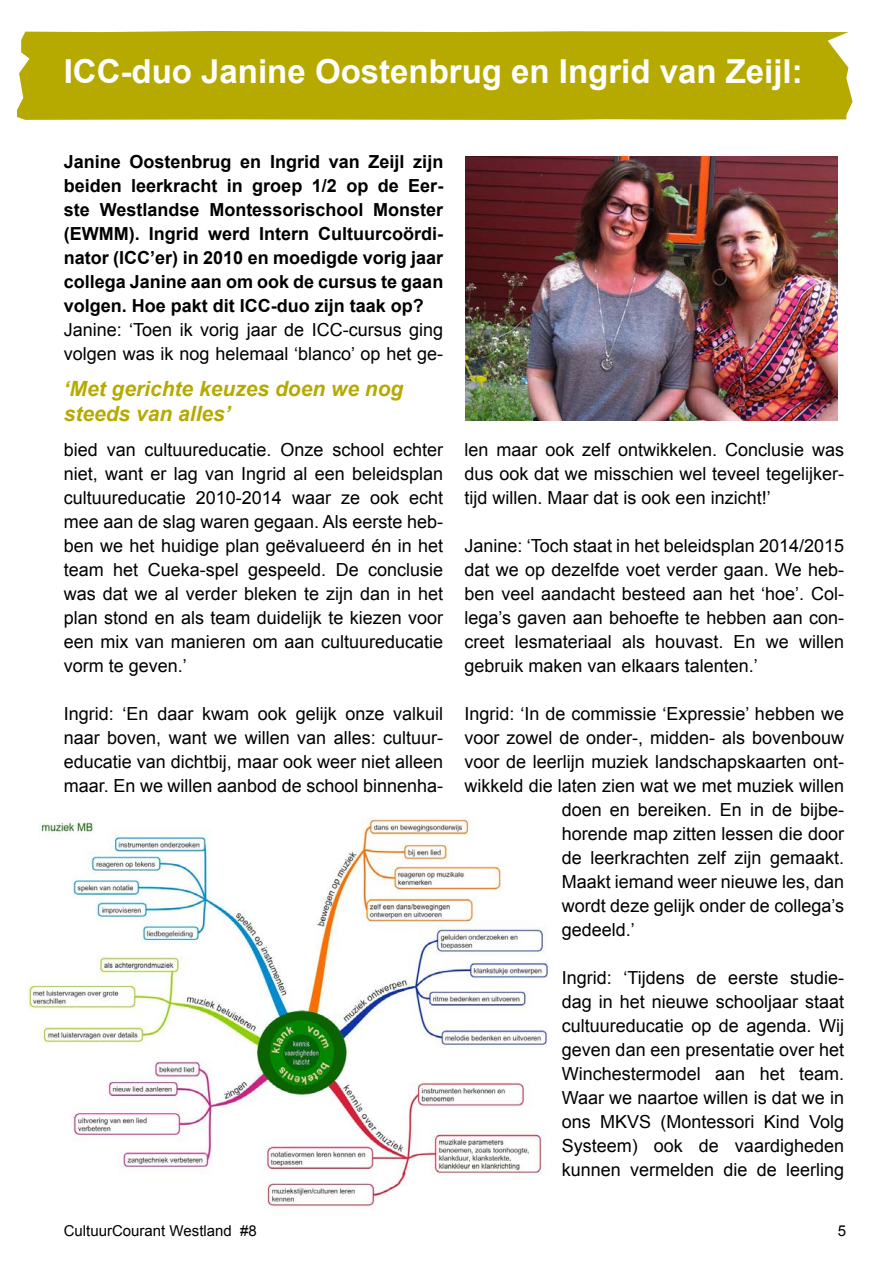
<style>
.page{position:relative;width:893px;height:1263px;background:#fff}
.page>*{position:absolute;margin:0;border:0;box-sizing:border-box;transform-origin:0 0}
.t1{font:700 33px "Arial";color:#fff}
.t2{font:italic 700 21px/25.2px "Arial";color:#b6aa00}
.t3{font:18px/24px "Arial";color:#000;text-align:justify}
.t4{font:700 18px/24px "Arial";color:#000;text-align:justify}
.t5{font:15px "Arial";color:#000}
</style>
<div class="page">
<div style="left:17px;top:31px;width:836px;height:89px;background:#b6aa00"></div>
<img style="left:466px;top:156px;width:372px;height:264px">
<img style="left:28px;top:818px;width:520px;height:390px">
<h1 class="t1" style="left:64px;top:49px;width:740px">ICC-duo Janine Oostenbrug en Ingrid van Zeijl:</h1>
<p class="t4" style="left:64px;top:150px;width:381px">Janine Oostenbrug en Ingrid van Zeijl zijn beiden leerkracht in groep 1/2 op de Eer&shy;ste Westlandse Montessorischool Monster (EWMM). Ingrid werd Intern Cultuurcoördi&shy;nator (ICC’er) in 2010 en moedigde vorig jaar collega Janine aan om ook de cursus te gaan volgen. Hoe pakt dit ICC-duo zijn taak op?</p>
<p class="t3" style="left:64px;top:318px;width:381px">Janine: ‘Toen ik vorig jaar de ICC-cursus ging volgen was ik nog helemaal ‘blanco’ op het ge-</p>
<p class="t2" style="left:64px;top:376px;width:341px">‘Met gerichte keuzes doen we nog steeds van alles’</p>
<p class="t3" style="left:64px;top:438px;width:381px">bied van cultuureducatie. Onze school echter niet, want er lag van Ingrid al een beleidsplan cultuureducatie 2010-2014 waar ze ook echt mee aan de slag waren gegaan. Als eerste heb&shy;ben we het huidige plan geëvalueerd én in het team het Cueka-spel gespeeld. De conclusie was dat we al verder bleken te zijn dan in het plan stond en als team duidelijk te kiezen voor een mix van manieren om aan cultuureducatie vorm te geven.’</p>
<p class="t3" style="left:64px;top:702px;width:381px">Ingrid: ‘En daar kwam ook gelijk onze valkuil naar boven, want we willen van alles: cultuur&shy;educatie van dichtbij, maar ook weer niet alleen maar. En we willen aanbod de school binnenha-</p>
<p class="t3" style="left:465px;top:438px;width:381px">len maar ook zelf ontwikkelen. Conclusie was dus ook dat we misschien wel teveel tegelijker&shy;tijd willen. Maar dat is ook een inzicht!’</p>
<p class="t3" style="left:465px;top:534px;width:381px">Janine: ‘Toch staat in het beleidsplan 2014/2015 dat we op dezelfde voet verder gaan. We heb&shy;ben veel aandacht besteed aan het ‘hoe’. Col&shy;lega’s gaven aan behoefte te hebben aan con&shy;creet lesmateriaal als houvast. En we willen gebruik maken van elkaars talenten.’</p>
<p class="t3" style="left:465px;top:702px;width:381px">Ingrid: ‘In de commissie ‘Expressie’ hebben we</p>
<p class="t3" style="left:465px;top:726px;width:381px">voor zowel de onder-, midden- als bovenbouw</p>
<p class="t3" style="left:465px;top:750px;width:381px">voor de leerlijn muziek landschapskaarten ont-</p>
<p class="t3" style="left:465px;top:774px;width:381px">wikkeld die laten zien wat we met muziek willen</p>
<p class="t3" style="left:562px;top:798px;width:284px">doen en bereiken. En in de bijbe-</p>
<p class="t3" style="left:562px;top:822px;width:284px">horende map zitten lessen die door</p>
<p class="t3" style="left:562px;top:846px;width:284px">de leerkrachten zelf zijn gemaakt.</p>
<p class="t3" style="left:562px;top:870px;width:284px">Maakt iemand weer nieuwe les, dan</p>
<p class="t3" style="left:562px;top:894px;width:284px">wordt deze gelijk onder de collega’s</p>
<p class="t3" style="left:562px;top:918px;width:75px">gedeeld.’</p>
<p class="t3" style="left:562px;top:966px;width:284px">Ingrid: ‘Tijdens de eerste studie&shy;dag in het nieuwe schooljaar staat cultuureducatie op de agenda. Wij geven dan een presentatie over het Winchestermodel aan het team.<br>Waar we naartoe willen is dat we in ons MKVS (Montessori Kind Volg Systeem) ook de vaardigheden kunnen vermelden die de leerling</p>
<p class="t5" style="left:64px;top:1220px;width:195px">CultuurCourant Westland #8</p>
<p class="t5" style="left:838px;top:1220px;width:10px">5</p>
</div>
